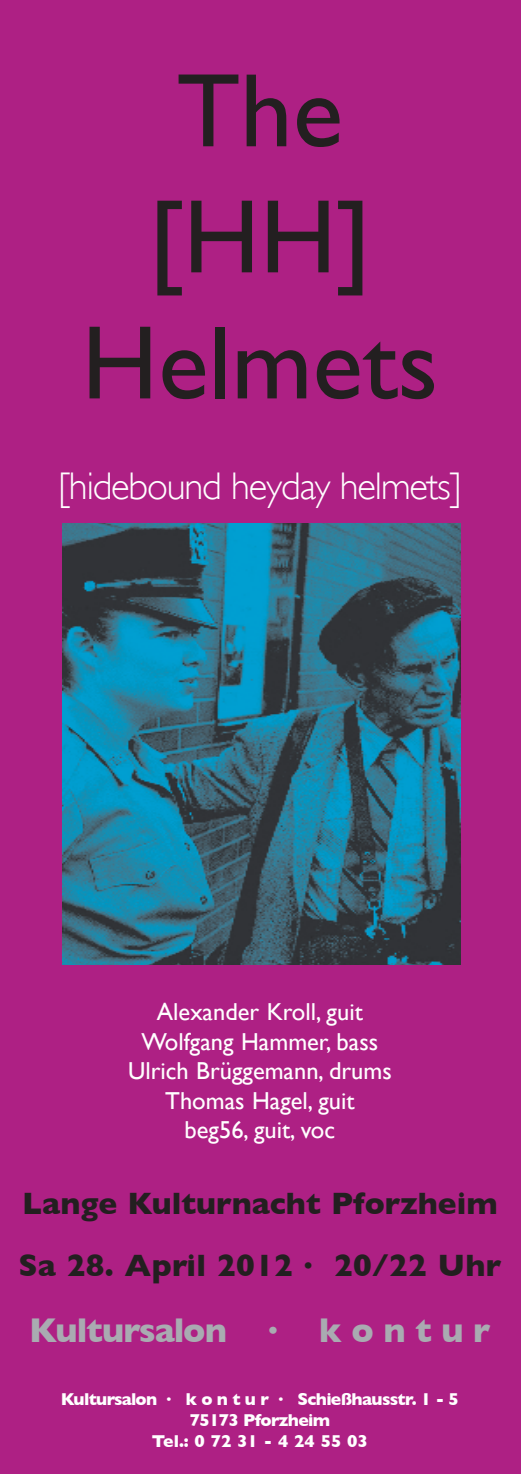
<style>
.page{position:relative;width:521px;height:1474px;background:#fff}
.page>*{position:absolute;margin:0;border:0;box-sizing:border-box;transform-origin:0 0}
.t1{font:105px "Gill Sans";color:#231f20}
.t2{font:300 38.5px "Gill Sans";letter-spacing:-.03em;color:#fff}
.t3{font:700 35px "Gill Sans";letter-spacing:-.025em;color:#a9abb1}
.t4{font:700 31.5px "Gill Sans";color:#231f20}
.t5{font:24.5px "Gill Sans";color:#fff}
.t6{font:700 17.5px "Gill Sans";letter-spacing:-.04em;color:#fff}
.t7{font:700 17.5px "Gill Sans";color:#fff}
</style>
<div class="page">
<div style="left:0;top:0;width:521px;height:1473px;background:#ae2084"></div>
<img style="left:62px;top:523px;width:399px;height:441px">
<p class="t1" style="left:177px;top:49px;width:168px">The</p>
<p class="t1" style="left:148px;top:175px;width:225px">[HH]</p>
<p class="t1" style="left:82px;top:301px;width:358px">Helmets</p>
<p class="t2" style="left:58px;top:464px;width:404px">[hidebound heyday helmets]</p>
<p class="t5" style="left:157px;top:997px;width:207px">Alexander Kroll, guit</p>
<p class="t5" style="left:142px;top:1027px;width:238px">Wolfgang Hammer, bass</p>
<p class="t5" style="left:128px;top:1056px;width:265px">Ulrich Brüggemann, drums</p>
<p class="t5" style="left:165px;top:1085px;width:191px">Thomas Hagel, guit</p>
<p class="t5" style="left:185px;top:1115px;width:152px">beg56, guit, voc</p>
<p class="t4" style="left:22px;top:1184px;width:477px">Lange Kulturnacht Pforzheim</p>
<p class="t4" style="left:18px;top:1246px;width:484px">Sa 28. April 2012 · 20/22 Uhr</p>
<p class="t3" style="left:29px;top:1310px;width:463px">Kultursalon · k o n t u r</p>
<p class="t6" style="left:61px;top:1389px;width:400px">Kultursalon · k o n t u r · Schießhausstr. 1 - 5</p>
<p class="t6" style="left:190px;top:1410px;width:142px">75173 Pforzheim</p>
<p class="t7" style="left:152px;top:1431px;width:218px">Tel.: 0 72 31 - 4 24 55 03</p>
</div>
